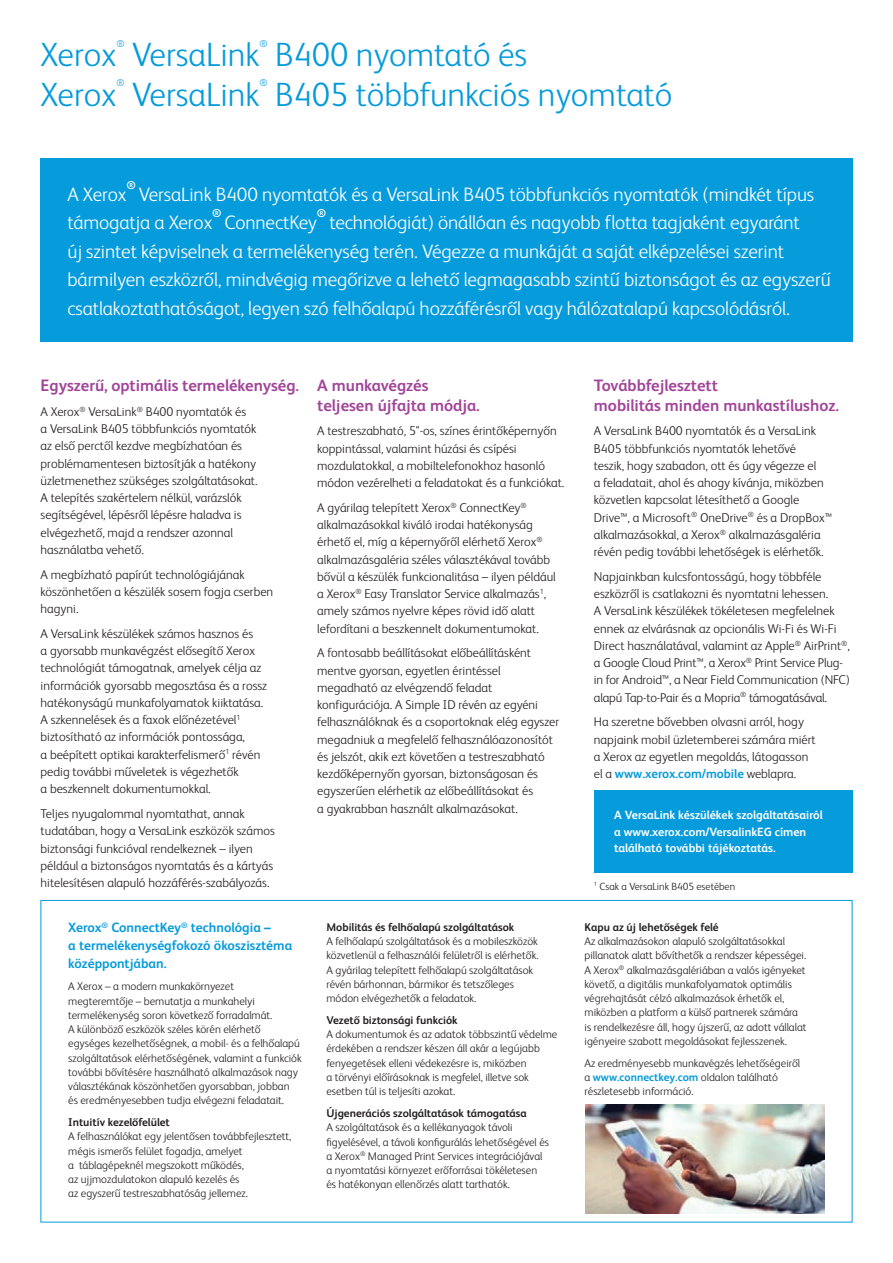
<style>
.page{position:relative;width:893px;height:1263px;background:#fff}
.page>*{position:absolute;margin:0;border:0;box-sizing:border-box;transform-origin:0 0}
.t1{font:300 33.75px "Xerox Sans";color:#069bda}
.t2{font:300 19.5px/28.5px "Xerox Sans";letter-spacing:-.005em;color:#fff}
.t3{font:700 16.5px/19.5px "Xerox Sans";color:#a14599}
.t4{font:700 13.5px/18px "Xerox Sans";color:#069bda}
.t5{font:300 12.75px/17.2px "Xerox Sans";color:#231f20}
.t6{font:700 12px/16.5px "Xerox Sans";color:#fff}
.t7{font:700 11.4px "Xerox Sans";color:#fff}
.t8{font:300 11.25px/14.2px "Xerox Sans";color:#231f20}
.t9{font:700 11.25px "Xerox Sans";color:#231f20}
.t10{font:300 10.5px "Xerox Sans";color:#231f20}
.t11{font:300 9.9px "Xerox Sans";color:#069bda}
.s1{font-weight:700;color:#069bda}
</style>
<div class="page">
<div style="left:40px;top:159px;width:813px;height:183px;background:#069bda"></div>
<div style="left:594px;top:790px;width:258px;height:82px;background:#069bda"></div>
<img style="left:585px;top:1104px;width:240px;height:109px">
<h1 class="t1" style="left:40px;top:33px;width:77px">Xerox</h1>
<p class="t11" style="left:116px;top:37px;width:10px">®</p>
<h1 class="t1" style="left:132px;top:33px;width:129px">VersaLink</h1>
<p class="t11" style="left:260px;top:37px;width:10px">®</p>
<h1 class="t1" style="left:275px;top:33px;width:254px">B400 nyomtató és</h1>
<h1 class="t1" style="left:41px;top:72px;width:77px">Xerox</h1>
<p class="t11" style="left:116px;top:76px;width:10px">®</p>
<h1 class="t1" style="left:132px;top:72px;width:129px">VersaLink</h1>
<p class="t11" style="left:260px;top:76px;width:10px">®</p>
<h1 class="t1" style="left:275px;top:72px;width:399px">B405 többfunkciós nyomtató</h1>
<p class="t7" style="left:126px;top:177px;width:11px">®</p>
<h2 class="t2" style="left:68px;top:179px;width:748px;text-indent:71px">VersaLink B400 nyomtatók és a VersaLink B405 többfunkciós nyomtatók (mindkét típus támogatja a Xerox</h2>
<h2 class="t2" style="left:68px;top:179px;width:60px">A Xerox</h2>
<p class="t7" style="left:317px;top:206px;width:11px">®</p>
<p class="t2" style="left:68px;top:207px;width:765px;text-indent:262px">technológiát) önállóan és nagyobb flotta tagjaként egyaránt<br>új szintet képviselnek a termelékenység terén. Végezze a munkáját a saját elképzelései szerint bármilyen eszközről, mindvégig megőrizve a lehető legmagasabb szintű biztonságot és az egyszerű csatlakoztathatóságot, legyen szó felhőalapú hozzáférésről vagy hálózatalapú kapcsolódásról.</p>
<p class="t7" style="left:212px;top:206px;width:11px">®</p>
<h2 class="t2" style="left:225px;top:207px;width:94px">ConnectKey</h2>
<p class="t3" style="left:41px;top:375px;width:260px">Egyszerű, optimális termelékenység.</p>
<p class="t5" style="left:41px;top:402px;width:218px">A Xerox<sup>®</sup> VersaLink<sup>®</sup> B400 nyomtatók és<br>a VersaLink B405 többfunkciós nyomtatók az első perctől kezdve megbízhatóan és problémamentesen biztosítják a hatékony üzletmenethez szükséges szolgáltatásokat.<br>A telepítés szakértelem nélkül, varázslók segítségével, lépésről lépésre haladva is elvégezhető, majd a rendszer azonnal használatba vehető.</p>
<p class="t5" style="left:41px;top:565px;width:234px">A megbízható papírút technológiájának köszönhetően a készülék sosem fogja cserben hagyni.</p>
<p class="t5" style="left:41px;top:624px;width:228px">A VersaLink készülékek számos hasznos és<br>a gyorsabb munkavégzést elősegítő Xerox technológiát támogatnak, amelyek célja az információk gyorsabb megosztása és a rossz hatékonyságú munkafolyamatok kiiktatása.<br>A szkennelések és a faxok előnézetével<sup>1 </sup>biztosítható az információk pontossága,<br>a beépített optikai karakterfelismerő<sup>1</sup> révén pedig további műveletek is végezhetők<br>a beszkennelt dokumentumokkal.</p>
<p class="t5" style="left:41px;top:804px;width:236px">Teljes nyugalommal nyomtathat, annak tudatában, hogy a VersaLink eszközök számos biztonsági funkcióval rendelkeznek – ilyen például a biztonságos nyomtatás és a kártyás hitelesítésen alapuló hozzáférés-szabályozás.</p>
<p class="t4" style="left:68px;top:918px;width:226px">Xerox<sup>®</sup> ConnectKey<sup>®</sup> technológia –<br>a termelékenységfokozó ökoszisztéma középpontjában.</p>
<p class="t8" style="left:68px;top:979px;width:235px">A Xerox – a modern munkakörnyezet megteremtője – bemutatja a munkahelyi termelékenység soron következő forradalmát.<br>A különböző eszközök széles körén elérhető egységes kezelhetőségnek, a mobil- és a felhőalapú szolgáltatások elérhetőségének, valamint a funkciók további bővítésére használható alkalmazások nagy választékának köszönhetően gyorsabban, jobban és eredményesebben tudja elvégezni feladatait.</p>
<p class="t9" style="left:68px;top:1114px;width:103px">Intuitív kezelőfelület</p>
<p class="t8" style="left:68px;top:1129px;width:225px">A felhasználókat egy jelentősen továbbfejlesztett, mégis ismerős felület fogadja, amelyet<br>a táblagépeknél megszokott működés,<br>az ujjmozdulatokon alapuló kezelés és<br>az egyszerű testreszabhatóság jellemez.</p>
<p class="t3" style="left:317px;top:375px;width:164px">A munkavégzés teljesen újfajta módja.</p>
<p class="t5" style="left:317px;top:422px;width:249px">A testreszabható, 5"-os, színes érintőképernyőn koppintással, valamint húzási és csípési mozdulatokkal, a mobiltelefonokhoz hasonló módon vezérelheti a feladatokat és a funkciókat.</p>
<p class="t5" style="left:317px;top:498px;width:240px">A gyárilag telepített Xerox<sup>®</sup> ConnectKey<sup>® </sup>alkalmazásokkal kiváló irodai hatékonyság érhető el, míg a képernyőről elérhető Xerox<sup>® </sup>alkalmazásgaléria széles választékával tovább bővül a készülék funkcionalitása – ilyen például a Xerox<sup>®</sup> Easy Translator Service alkalmazás<sup>1</sup>, amely számos nyelvre képes rövid idő alatt lefordítani a beszkennelt dokumentumokat.</p>
<p class="t5" style="left:317px;top:644px;width:243px">A fontosabb beállításokat előbeállításként mentve gyorsan, egyetlen érintéssel megadható az elvégzendő feladat konfigurációja. A Simple ID révén az egyéni felhasználóknak és a csoportoknak elég egyszer megadniuk a megfelelő felhasználóazonosítót és jelszót, akik ezt követően a testreszabható kezdőképernyőn gyorsan, biztonságosan és egyszerűen elérhetik az előbeállításokat és<br>a gyakrabban használt alkalmazásokat.</p>
<p class="t9" style="left:326px;top:919px;width:189px">Mobilitás és felhőalapú szolgáltatások</p>
<p class="t8" style="left:326px;top:933px;width:214px">A felhőalapú szolgáltatások és a mobileszközök közvetlenül a felhasználói felületről is elérhetők.<br>A gyárilag telepített felhőalapú szolgáltatások révén bárhonnan, bármikor és tetszőleges módon elvégezhetők a feladatok.</p>
<p class="t9" style="left:326px;top:1012px;width:133px">Vezető biztonsági funkciók</p>
<p class="t8" style="left:326px;top:1027px;width:232px">A dokumentumok és az adatok többszintű védelme érdekében a rendszer készen áll akár a legújabb fenyegetések elleni védekezésre is, miközben<br>a törvényi előírásoknak is megfelel, illetve sok esetben túl is teljesíti azokat.</p>
<p class="t9" style="left:326px;top:1105px;width:202px">Újgenerációs szolgáltatások támogatása</p>
<p class="t8" style="left:326px;top:1120px;width:224px">A szolgáltatások és a kellékanyagok távoli figyelésével, a távoli konfigurálás lehetőségével és a Xerox<sup>®</sup> Managed Print Services integrációjával a nyomtatási környezet erőforrásai tökéletesen és hatékonyan ellenőrzés alatt tarthatók.</p>
<p class="t3" style="left:594px;top:375px;width:247px">Továbbfejlesztett<br>mobilitás minden munkastílushoz.</p>
<p class="t5" style="left:594px;top:422px;width:240px">A VersaLink B400 nyomtatók és a VersaLink B405 többfunkciós nyomtatók lehetővé<br>teszik, hogy szabadon, ott és úgy végezze el<br>a feladatait, ahol és ahogy kívánja, miközben közvetlen kapcsolat létesíthető a Google Drive™, a Microsoft<sup>®</sup> OneDrive<sup>®</sup> és a DropBox™ alkalmazásokkal, a Xerox<sup>®</sup> alkalmazásgaléria révén pedig további lehetőségek is elérhetők.</p>
<p class="t5" style="left:594px;top:567px;width:258px">Napjainkban kulcsfontosságú, hogy többféle eszközről is csatlakozni és nyomtatni lehessen.<br>A VersaLink készülékek tökéletesen megfelelnek ennek az elvárásnak az opcionális Wi-Fi és Wi-Fi Direct használatával, valamint az Apple<sup>®</sup> AirPrint<sup>®</sup>, a Google Cloud Print™, a Xerox<sup>®</sup> Print Service Plug&shy;in for Android™, a Near Field Communication (NFC) alapú Tap-to-Pair és a Mopria<sup>®</sup> támogatásával.</p>
<p class="t5" style="left:594px;top:713px;width:223px">Ha szeretne bővebben olvasni arról, hogy napjaink mobil üzletemberei számára miért a Xerox az egyetlen megoldás, látogasson el a <span class="s1">www.xerox.com/mobile</span> weblapra.</p>
<p class="t6" style="left:614px;top:806px;width:210px">A VersaLink készülékek szolgáltatásairól a www.xerox.com/VersalinkEG címen található további tájékoztatás.</p>
<p class="t10" style="left:594px;top:879px;width:143px"><sup>1</sup> Csak a VersaLink B405 esetében</p>
<p class="t9" style="left:585px;top:919px;width:136px">Kapu az új lehetőségek felé</p>
<p class="t8" style="left:585px;top:933px;width:223px">Az alkalmazásokon alapuló szolgáltatásokkal pillanatok alatt bővíthetők a rendszer képességei.<br>A Xerox<sup>®</sup> alkalmazásgalériában a valós igényeket követő, a digitális munkafolyamatok optimális végrehajtását célzó alkalmazások érhetők el, miközben a platform a külső partnerek számára is rendelkezésre áll, hogy újszerű, az adott vállalat igényeire szabott megoldásokat fejlesszenek.</p>
<p class="t8" style="left:585px;top:1055px;width:217px">Az eredményesebb munkavégzés lehetőségeiről a <span class="s1">www.connectkey.com</span> oldalon található részletesebb információ.</p>
</div>
